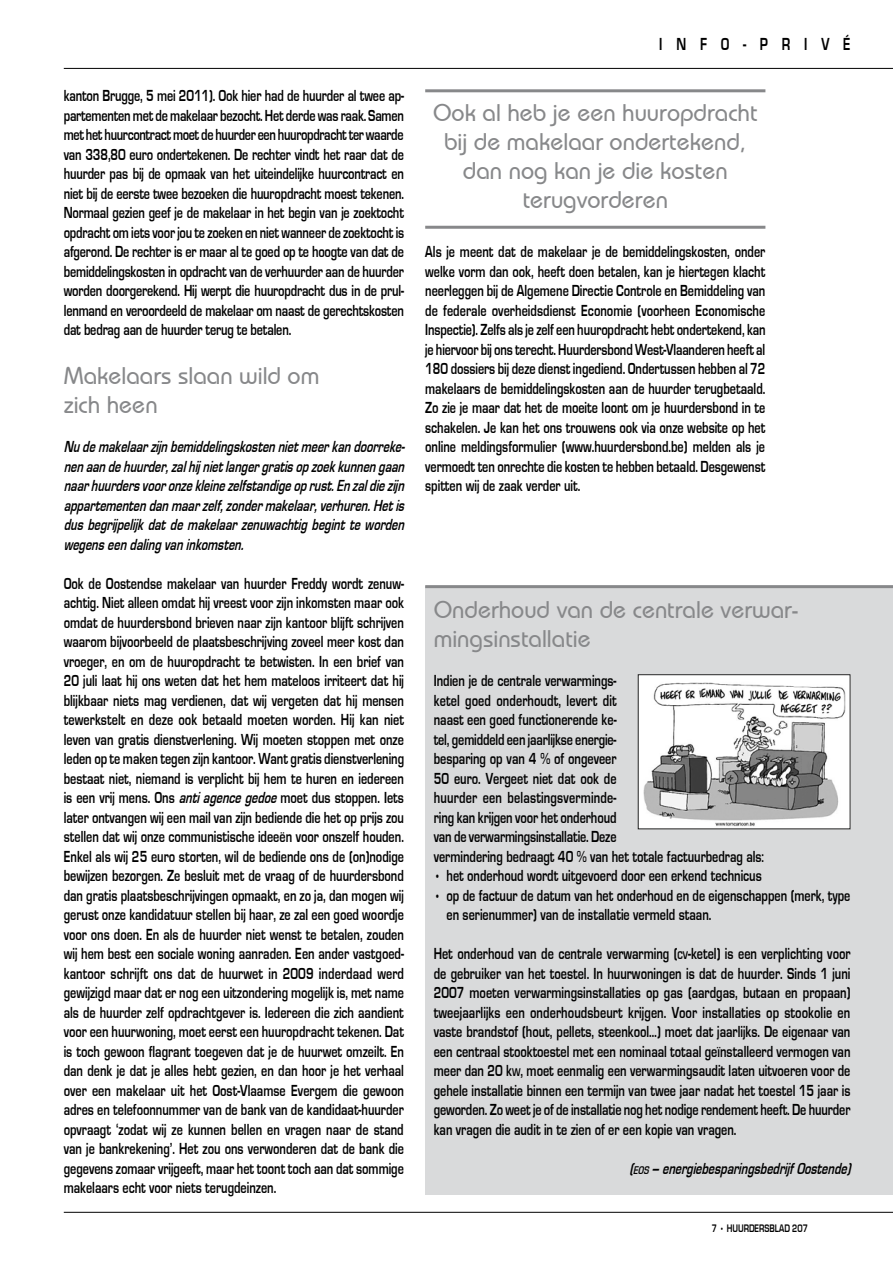
<style>
.page{position:relative;width:893px;height:1263px;background:#fff}
.page>*{position:absolute;margin:0;border:0;box-sizing:border-box;transform-origin:0 0}
.t1{font:500 24px/29.2px "Bauhaus IT Cby BT";color:#87888a}
.t2{font:18px "Eurose Cond";color:#000}
.t3{font:16.5px/19.5px "Eurose Cond";color:#000;text-align:justify}
.t4{font:italic 16.5px/19.5px "Eurose Cond";color:#000;text-align:justify}
.t5{font:11.25px "Eurose Cond";color:#000}
.s1{font-style:italic}
.s2{font-size:11.55px}
</style>
<div class="page">
<hr style="left:64px;top:1212px;width:829px;height:1px;background:#000">
<hr style="left:64px;top:68px;width:829px;height:1px;background:#000">
<div style="left:425px;top:587px;width:468px;height:608px;background:#d9dadb"></div>
<img style="left:640px;top:676px;width:208px;height:151px">
<div style="left:638px;top:674px;width:212px;height:155px;border:1px solid #222"></div>
<hr style="left:425px;top:585px;width:468px;height:3px;background:#87888a">
<hr style="left:425px;top:89px;width:340px;height:3px;background:#87888a">
<hr style="left:425px;top:226px;width:340px;height:3px;background:#87888a">
<p class="t3" style="left:64px;top:86px;width:342px">kanton Brugge, 5 mei 2011). Ook hier had de huurder al twee ap&shy;partementen met de makelaar bezocht. Het derde was raak. Samen met het huurcontract moet de huurder een huuropdracht ter waarde van 338,80 euro ondertekenen. De rechter vindt het raar dat de huurder pas bij de opmaak van het uiteindelijke huurcontract en niet bij de eerste twee bezoeken die huuropdracht moest tekenen.<br>Normaal gezien geef je de makelaar in het begin van je zoektocht opdracht om iets voor jou te zoeken en niet wanneer de zoektocht is afgerond. De rechter is er maar al te goed op te hoogte van dat de bemiddelingskosten in opdracht van de verhuurder aan de huurder worden doorgerekend. Hij werpt die huuropdracht dus in de prul&shy;lenmand en veroordeeld de makelaar om naast de gerechtskosten dat bedrag aan de huurder terug te betalen.</p>
<h1 class="t1" style="left:64px;top:360px;width:257px">Makelaars slaan wild om zich heen</h1>
<p class="t4" style="left:64px;top:437px;width:343px">Nu de makelaar zijn bemiddelingskosten niet meer kan doorreke&shy;nen aan de huurder, zal hij niet langer gratis op zoek kunnen gaan naar huurders voor onze kleine zelfstandige op rust. En zal die zijn appartementen dan maar zelf, zonder makelaar, verhuren. Het is dus begrijpelijk dat de makelaar zenuwachtig begint te worden wegens een daling van inkomsten.</p>
<p class="t3" style="left:64px;top:573px;width:342px">Ook de Oostendse makelaar van huurder Freddy wordt zenuw&shy;achtig. Niet alleen omdat hij vreest voor zijn inkomsten maar ook omdat de huurdersbond brieven naar zijn kantoor blijft schrijven waarom bijvoorbeeld de plaatsbeschrijving zoveel meer kost dan vroeger, en om de huuropdracht te betwisten. In een brief van 20 juli laat hij ons weten dat het hem mateloos irriteert dat hij blijkbaar niets mag verdienen, dat wij vergeten dat hij mensen tewerkstelt en deze ook betaald moeten worden. Hij kan niet leven van gratis dienstverlening. Wij moeten stoppen met onze leden op te maken tegen zijn kantoor. Want gratis dienstverlening bestaat niet, niemand is verplicht bij hem te huren en iedereen is een vrij mens. Ons <span class="s1">anti agence gedoe</span> moet dus stoppen. Iets later ontvangen wij een mail van zijn bediende die het op prijs zou stellen dat wij onze communistische ideeën voor onszelf houden.<br>Enkel als wij 25 euro storten, wil de bediende ons de (on)nodige bewijzen bezorgen. Ze besluit met de vraag of de huurdersbond dan gratis plaatsbeschrijvingen opmaakt, en zo ja, dan mogen wij gerust onze kandidatuur stellen bij haar, ze zal een goed woordje voor ons doen. En als de huurder niet wenst te betalen, zouden wij hem best een sociale woning aanraden. Een ander vastgoed&shy;kantoor schrijft ons dat de huurwet in 2009 inderdaad werd gewijzigd maar dat er nog een uitzondering mogelijk is, met name als de huurder zelf opdrachtgever is. Iedereen die zich aandient voor een huurwoning, moet eerst een huuropdracht tekenen. Dat is toch gewoon flagrant toegeven dat je de huurwet omzeilt. En dan denk je dat je alles hebt gezien, en dan hoor je het verhaal over een makelaar uit het Oost-Vlaamse Evergem die gewoon adres en telefoonnummer van de bank van de kandidaat-huurder opvraagt ‘zodat wij ze kunnen bellen en vragen naar de stand van je bankrekening’. Het zou ons verwonderen dat de bank die gegevens zomaar vrijgeeft, maar het toont toch aan dat sommige makelaars echt voor niets terugdeinzen.</p>
<p class="t2" style="left:659px;top:34px;width:193px">I N F O - P R I V É</p>
<h1 class="t1" style="left:433px;top:97px;width:326px;text-align:center">Ook al heb je een huuropdracht bij de makelaar ondertekend, dan nog kan je die kosten terugvorderen</h1>
<p class="t3" style="left:425px;top:242px;width:342px">Als je meent dat de makelaar je de bemiddelingskosten, onder welke vorm dan ook, heeft doen betalen, kan je hiertegen klacht neerleggen bij de Algemene Directie Controle en Bemiddeling van de federale overheidsdienst Economie (voorheen Economische Inspectie). Zelfs als je zelf een huuropdracht hebt ondertekend, kan je hiervoor bij ons terecht. Huurdersbond West-Vlaanderen heeft al 180 dossiers bij deze dienst ingediend. Ondertussen hebben al 72 makelaars de bemiddelingskosten aan de huurder terugbetaald.<br>Zo zie je maar dat het de moeite loont om je huurdersbond in te schakelen. Je kan het ons trouwens ook via onze website op het online meldingsformulier (www.huurdersbond.be) melden als je vermoedt ten onrechte die kosten te hebben betaald. Desgewenst spitten wij de zaak verder uit.</p>
<h1 class="t1" style="left:434px;top:594px;width:367px">Onderhoud van de centrale verwar&shy;mingsinstallatie</h1>
<p class="t3" style="left:434px;top:671px;width:332px;text-align:left">Indien je de centrale verwarmings-<br>ketel goed onderhoudt, levert dit<br>naast een goed functionerende ke-<br>tel, gemiddeld een jaarlijkse energie-<br>besparing op van 4 % of ongeveer<br>50 euro. Vergeet niet dat ook de<br>huurder een belastingsverminde-<br>ring kan krijgen voor het onderhoud<br>van de verwarmingsinstallatie. Deze<br>vermindering bedraagt 40 % van het totale factuurbedrag als:</p>
<p class="t3" style="left:434px;top:866px;width:330px">• het onderhoud wordt uitgevoerd door een erkend technicus</p>
<p class="t3" style="left:446px;top:885px;width:405px;text-indent:-13px">• op de factuur de datum van het onderhoud en de eigenschappen (merk, type en serienummer) van de installatie vermeld staan.</p>
<p class="t3" style="left:434px;top:944px;width:418px">Het onderhoud van de centrale verwarming (<span class="s2">CV</span>-ketel) is een verplichting voor de gebruiker van het toestel. In huurwoningen is dat de huurder. Sinds 1 juni 2007 moeten verwarmingsinstallaties op gas (aardgas, butaan en propaan) tweejaarlijks een onderhoudsbeurt krijgen. Voor installaties op stookolie en vaste brandstof (hout, pellets, steenkool…) moet dat jaarlijks. De eigenaar van een centraal stooktoestel met een nominaal totaal geïnstalleerd vermogen van meer dan 20 k<span class="s2">W</span>, moet eenmalig een verwarmingsaudit laten uitvoeren voor de gehele installatie binnen een termijn van twee jaar nadat het toestel 15 jaar is geworden. Zo weet je of de installatie nog het nodige rendement heeft. De huurder kan vragen die audit in te zien of er een kopie van vragen.</p>
<p class="t4" style="left:629px;top:1158px;width:223px">(<span class="s2">EOS</span> – energiebesparingsbedrijf Oostende)</p>
<p class="t5" style="left:712px;top:1222px;width:98px">7 • Huurdersblad 207</p>
</div>
